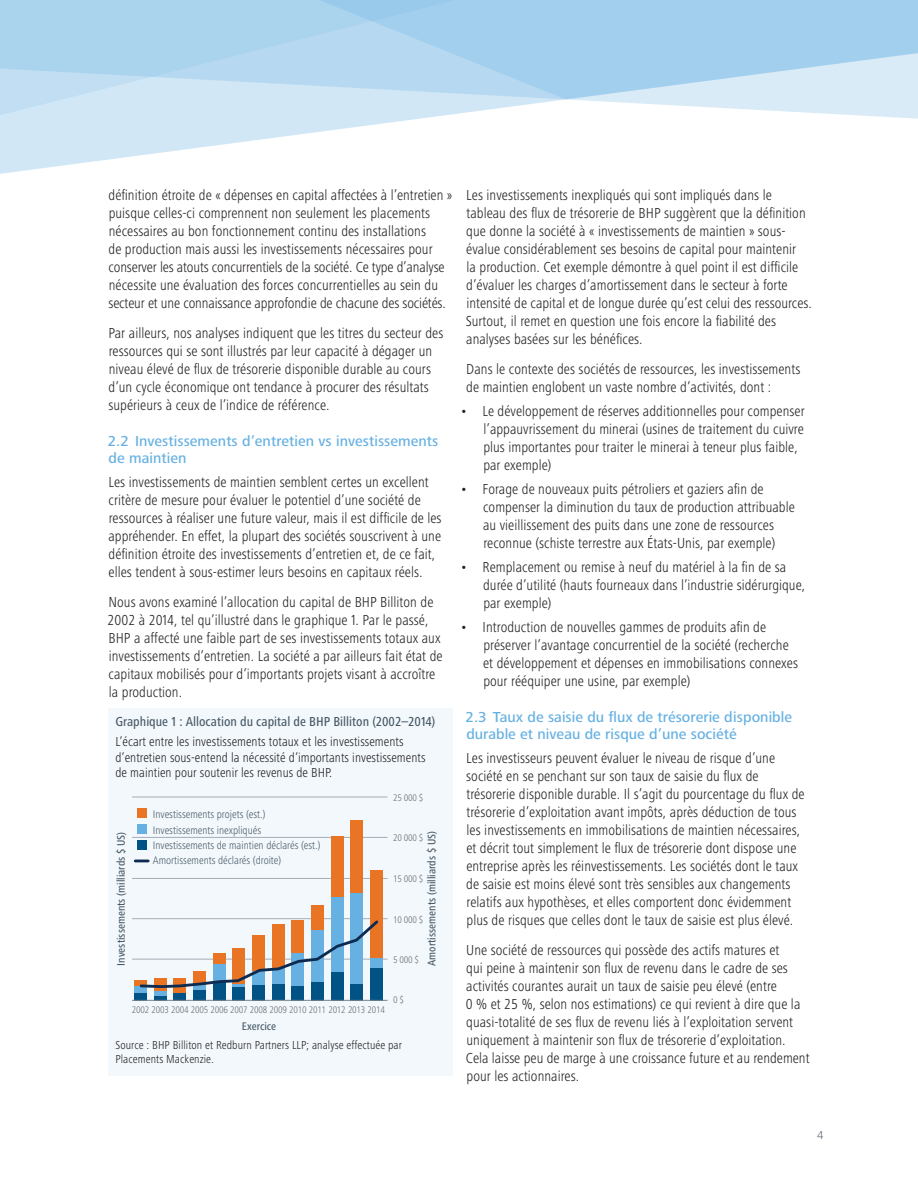
<style>
.page{position:relative;width:918px;height:1188px;background:#fff}
.page>*{position:absolute;margin:0;border:0;box-sizing:border-box;transform-origin:0 0}
.t1{font:300 condensed 15px/18px "Frutiger Next Pro";letter-spacing:.005em;color:#231f20}
.t2{font:500 15px/16.5px "Frutiger Next Pro";letter-spacing:.005em;color:#67b1e2}
.t3{font:300 condensed 13.5px/15.8px "Frutiger Next Pro";letter-spacing:.005em;color:#231f20}
.t4{font:500 condensed 13.5px "Frutiger Next Pro";color:#475865}
.t5{font:300 condensed 12px/13.5px "Frutiger Next Pro";letter-spacing:.005em;color:#231f20}
.t6{font:300 12px "Frutiger Next Pro";color:#63717d}
.t7{font:300 condensed 11.4px/15.5px "Frutiger Next Pro";color:#475865}
.t8{font:500 condensed 11.4px "Frutiger Next Pro";color:#475865}
.t9{font:300 condensed 9.9px "Frutiger Next Pro";letter-spacing:-.025em;color:#6c6d70}
</style>
<div class="page">
<div style="left:108px;top:708px;width:344px;height:368px;background:#f2f8fc"></div>
<hr style="left:132px;top:959px;width:256px;height:1px;background:#a5adb6">
<hr style="left:132px;top:918px;width:256px;height:1px;background:#a5adb6">
<hr style="left:132px;top:878px;width:256px;height:1px;background:#a5adb6">
<hr style="left:132px;top:837px;width:256px;height:1px;background:#a5adb6">
<hr style="left:132px;top:797px;width:256px;height:1px;background:#a5adb6">
<div style="left:370px;top:968px;width:12px;height:32px;background:#015386"></div>
<div style="left:370px;top:957px;width:12px;height:11px;background:#67b1e2"></div>
<div style="left:370px;top:870px;width:12px;height:87px;background:#e97524"></div>
<div style="left:351px;top:967px;width:12px;height:33px;background:#015386"></div>
<div style="left:351px;top:892px;width:12px;height:92px;background:#67b1e2"></div>
<div style="left:351px;top:820px;width:12px;height:72px;background:#e97524"></div>
<div style="left:331px;top:972px;width:12px;height:28px;background:#015386"></div>
<div style="left:331px;top:897px;width:12px;height:75px;background:#67b1e2"></div>
<div style="left:331px;top:836px;width:12px;height:61px;background:#e97524"></div>
<div style="left:311px;top:981px;width:13px;height:19px;background:#015386"></div>
<div style="left:311px;top:906px;width:13px;height:24px;background:#e97524"></div>
<div style="left:292px;top:986px;width:12px;height:14px;background:#015386"></div>
<div style="left:272px;top:984px;width:12px;height:16px;background:#015386"></div>
<div style="left:252px;top:985px;width:13px;height:15px;background:#015386"></div>
<div style="left:233px;top:987px;width:12px;height:13px;background:#015386"></div>
<div style="left:213px;top:982px;width:12px;height:18px;background:#015386"></div>
<div style="left:194px;top:989px;width:12px;height:11px;background:#015386"></div>
<div style="left:174px;top:992px;width:12px;height:8px;background:#015386"></div>
<div style="left:174px;top:978px;width:12px;height:14px;background:#e97524"></div>
<div style="left:154px;top:995px;width:12px;height:5px;background:#015386"></div>
<div style="left:154px;top:990px;width:12px;height:5px;background:#67b1e2"></div>
<div style="left:154px;top:978px;width:12px;height:13px;background:#e97524"></div>
<div style="left:135px;top:993px;width:12px;height:7px;background:#015386"></div>
<div style="left:135px;top:985px;width:12px;height:8px;background:#67b1e2"></div>
<div style="left:135px;top:980px;width:12px;height:5px;background:#e97524"></div>
<hr style="left:132px;top:1000px;width:256px;height:1px;background:#79848c">
<svg style="left:138px;top:918px;width:243px;height:71px"></svg>
<div style="left:137px;top:808px;width:10px;height:10px;background:#e97524"></div>
<div style="left:137px;top:824px;width:10px;height:10px;background:#67b1e2"></div>
<div style="left:137px;top:841px;width:10px;height:9px;background:#015386"></div>
<svg style="left:135px;top:860px;width:13px;height:2px"></svg>
<svg style="left:0;top:119px;width:416px;height:55px"></svg>
<svg style="left:509px;top:99px;width:408px;height:20px"></svg>
<svg style="left:0;top:0;width:509px;height:119px;background:#badbf1"></svg>
<svg style="left:286px;top:0;width:631px;height:99px;background:#aed5ef"></svg>
<svg style="left:917px;top:0;width:1px;height:119px"></svg>
<p class="t1" style="left:108px;top:186px;width:345px">définition étroite de « dépenses en capital affectées à l’entretien » puisque celles-ci comprennent non seulement les placements nécessaires au bon fonctionnement continu des installations<br>de production mais aussi les investissements nécessaires pour conserver les atouts concurrentiels de la société. Ce type d’analyse nécessite une évaluation des forces concurrentielles au sein du secteur et une connaissance approfondie de chacune des sociétés.</p>
<p class="t1" style="left:108px;top:324px;width:336px">Par ailleurs, nos analyses indiquent que les titres du secteur des ressources qui se sont illustrés par leur capacité à dégager un niveau élevé de flux de trésorerie disponible durable au cours d’un cycle économique ont tendance à procurer des résultats supérieurs à ceux de l’indice de référence.</p>
<p class="t2" style="left:108px;top:433px;width:332px">2.2 Investissements d’entretien vs investissements de maintien</p>
<p class="t1" style="left:108px;top:473px;width:335px">Les investissements de maintien semblent certes un excellent critère de mesure pour évaluer le potentiel d’une société de ressources à réaliser une future valeur, mais il est difficile de les appréhender. En effet, la plupart des sociétés souscrivent à une définition étroite des investissements d’entretien et, de ce fait, elles tendent à sous-estimer leurs besoins en capitaux réels.</p>
<p class="t1" style="left:108px;top:593px;width:337px">Nous avons examiné l’allocation du capital de BHP Billiton de 2002 à 2014, tel qu’illustré dans le graphique 1. Par le passé, BHP a affecté une faible part de ses investissements totaux aux investissements d’entretien. La société a par ailleurs fait état de capitaux mobilisés pour d’importants projets visant à accroître la production.</p>
<p class="t4" style="left:116px;top:713px;width:321px">Graphique 1 : Allocation du capital de BHP Billiton (2002–2014)</p>
<p class="t3" style="left:116px;top:734px;width:312px">L’écart entre les investissements totaux et les investissements d’entretien sous-entend la nécessité d’importants investissements de maintien pour soutenir les revenus de BHP.</p>
<p class="t7" style="left:153px;top:807px;width:114px">Investissements projets (est.)</p>
<p class="t9" style="left:393px;top:792px;width:32px">25 000 $</p>
<p class="t7" style="left:153px;top:822px;width:169px">Investissements inexpliqués<br>Investissements de maintien déclarés (est.)<br>Amortissements déclarés (droite)</p>
<p class="t8" style="left:114px;top:966px;width:135px;rotate:-90deg">Investissements (milliards $ US)</p>
<p class="t8" style="left:425px;top:966px;width:136px;rotate:-90deg">Amortissements (milliards $ US)</p>
<p class="t9" style="left:393px;top:832px;width:32px">20 000 $</p>
<p class="t9" style="left:393px;top:873px;width:32px">15 000 $</p>
<p class="t9" style="left:393px;top:914px;width:32px">10 000 $</p>
<p class="t9" style="left:393px;top:954px;width:27px">5 000 $</p>
<p class="t9" style="left:132px;top:1004px;width:255px">2002 2003 2004 2005 2006 2007 2008 2009 2010 2011 2012 2013 2014</p>
<p class="t8" style="left:242px;top:1019px;width:36px">Exercice</p>
<p class="t9" style="left:393px;top:994px;width:12px">0 $</p>
<p class="t5" style="left:116px;top:1038px;width:288px">Source : BHP Billiton et Redburn Partners LLP; analyse effectuée par<br>Placements Mackenzie.</p>
<p class="t1" style="left:466px;top:186px;width:348px">Les investissements inexpliqués qui sont impliqués dans le tableau des flux de trésorerie de BHP suggèrent que la définition que donne la société à « investissements de maintien » sous&shy;évalue considérablement ses besoins de capital pour maintenir<br>la production. Cet exemple démontre à quel point il est difficile d’évaluer les charges d’amortissement dans le secteur à forte intensité de capital et de longue durée qu’est celui des ressources.<br>Surtout, il remet en question une fois encore la fiabilité des analyses basées sur les bénéfices.</p>
<p class="t1" style="left:466px;top:360px;width:336px">Dans le contexte des sociétés de ressources, les investissements de maintien englobent un vaste nombre d’activités, dont :</p>
<p class="t1" style="left:483px;top:402px;width:323px;text-indent:-23px">• Le développement de réserves additionnelles pour compenser l’appauvrissement du minerai (usines de traitement du cuivre plus importantes pour traiter le minerai à teneur plus faible, par exemple)</p>
<p class="t1" style="left:483px;top:480px;width:313px;text-indent:-22px">• Forage de nouveaux puits pétroliers et gaziers afin de compenser la diminution du taux de production attribuable au vieillissement des puits dans une zone de ressources reconnue (schiste terrestre aux États-Unis, par exemple)</p>
<p class="t1" style="left:483px;top:558px;width:324px;text-indent:-23px">• Remplacement ou remise à neuf du matériel à la fin de sa durée d’utilité (hauts fourneaux dans l’industrie sidérurgique, par exemple)</p>
<p class="t1" style="left:483px;top:618px;width:316px;text-indent:-23px">• Introduction de nouvelles gammes de produits afin de préserver l’avantage concurrentiel de la société (recherche et développement et dépenses en immobilisations connexes pour rééquiper une usine, par exemple)</p>
<p class="t2" style="left:466px;top:709px;width:328px">2.3 Taux de saisie du flux de trésorerie disponible durable et niveau de risque d’une société</p>
<p class="t1" style="left:466px;top:749px;width:340px">Les investisseurs peuvent évaluer le niveau de risque d’une société en se penchant sur son taux de saisie du flux de trésorerie disponible durable. Il s’agit du pourcentage du flux de trésorerie d’exploitation avant impôts, après déduction de tous les investissements en immobilisations de maintien nécessaires, et décrit tout simplement le flux de trésorerie dont dispose une entreprise après les réinvestissements. Les sociétés dont le taux de saisie est moins élevé sont très sensibles aux changements relatifs aux hypothèses, et elles comportent donc évidemment plus de risques que celles dont le taux de saisie est plus élevé.</p>
<p class="t1" style="left:466px;top:941px;width:345px">Une société de ressources qui possède des actifs matures et<br>qui peine à maintenir son flux de revenu dans le cadre de ses activités courantes aurait un taux de saisie peu élevé (entre<br>0 % et 25 %, selon nos estimations) ce qui revient à dire que la quasi-totalité de ses flux de revenu liés à l’exploitation servent uniquement à maintenir son flux de trésorerie d’exploitation.<br>Cela laisse peu de marge à une croissance future et au rendement pour les actionnaires.</p>
<p class="t6" style="left:817px;top:1129px;width:8px">4</p>
</div>
